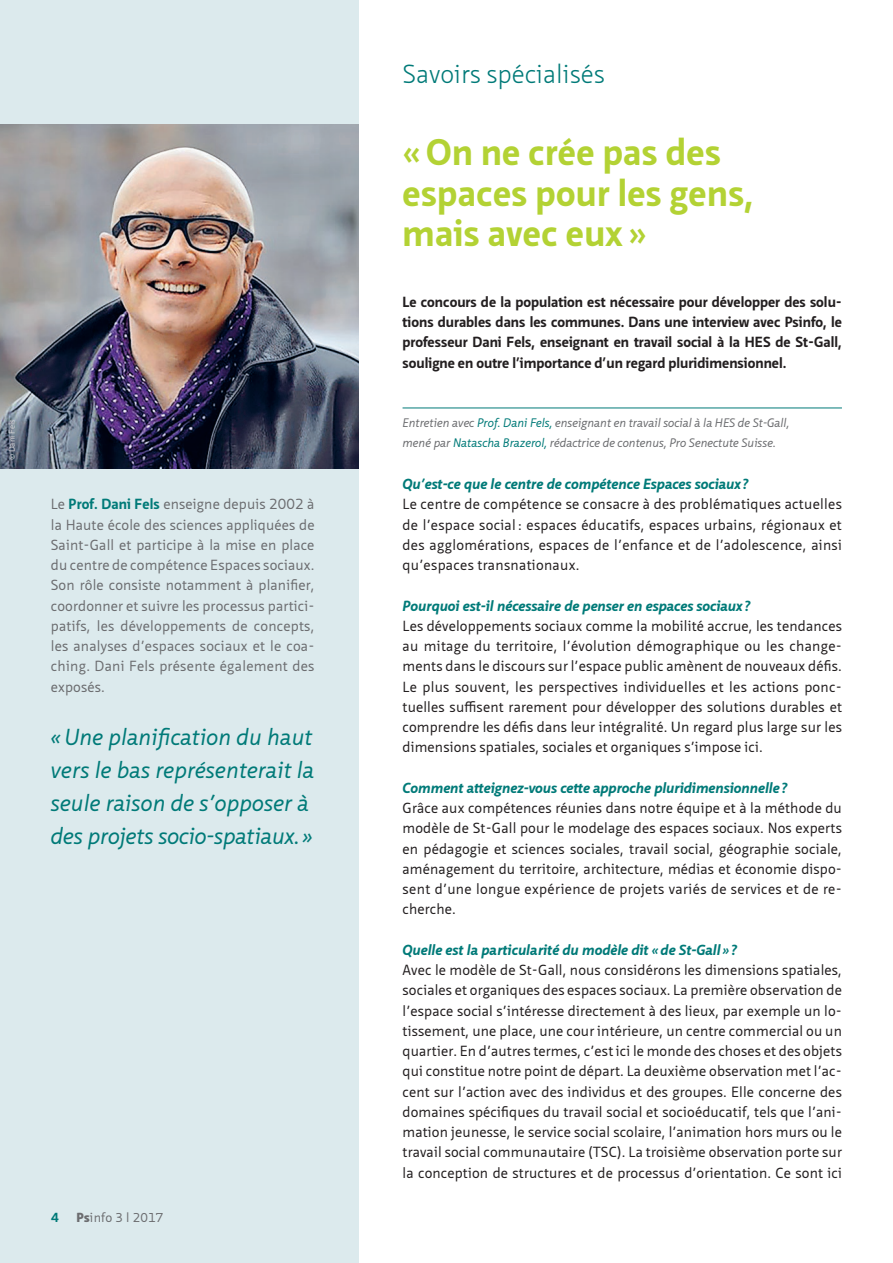
<style>
.page{position:relative;width:893px;height:1263px;background:#fff}
.page>*{position:absolute;margin:0;border:0;box-sizing:border-box;transform-origin:0 0}
.t1{font:700 36px/40.5px "Neue Sans Pro";letter-spacing:.01em;color:#b3d234}
.t2{font:300 25.5px "Neue Sans Pro";color:#007a78}
.t3{font:italic 22.5px/33px "Neue Sans Pro";letter-spacing:.005em;color:#007a78}
.t4{font:14.25px/20.2px "Neue Sans Pro";letter-spacing:.01em;color:#231f20;text-align:justify}
.t5{font:14.25px/20.2px "Neue Sans Pro";letter-spacing:.02em;color:#6c6d70;text-align:justify}
.t6{font:700 14.25px/20.2px "Neue Sans Pro";color:#231f20;text-align:justify}
.t7{font:italic 700 14.25px "Neue Sans Pro";letter-spacing:.01em;color:#007a78}
.t8{font:12.75px "Neue Sans Pro";color:#6c6d70}
.t9{font:700 12.75px "Neue Sans Pro";color:#007a78}
.t10{font:italic 12px/19.5px "Neue Sans Pro";color:#6c6d70}
.t11{font:8.25px "Neue Sans Pro";color:#d1d2d4}
.s1{font-weight:700;color:#007a78}
.s2{font-weight:900}
.s3{font-size:12.45px}
.s4{color:#007a78}
</style>
<div class="page">
<div style="left:0;top:0;width:359px;height:1263px;background:#dceaed"></div>
<img style="left:0;top:124px;width:359px;height:345px">
<hr style="left:403px;top:408px;width:439px;height:1px;background:#007a78">
<p class="t11" style="left:6px;top:460px;width:43px;rotate:-90deg">© Dani Fels</p>
<p class="t5" style="left:51px;top:494px;width:265px">Le <span class="s1">Prof. Dani Fels</span> enseigne depuis 2002 à la Haute école des sciences appliquées de Saint-Gall et participe à la mise en place du centre de compétence Espaces sociaux.<br>Son rôle consiste notamment à planifier, coordonner et suivre les processus partici&shy;patifs, les développements de concepts, les analyses d’espaces sociaux et le coa&shy;ching. Dani Fels présente également des exposés.</p>
<h3 class="t3" style="left:51px;top:720px;width:265px">«Une planification du haut vers le bas représenterait la seule raison de s’opposer à des projets socio-spatiaux.»</h3>
<p class="t9" style="left:51px;top:1209px;width:9px">4</p>
<p class="t8" style="left:77px;top:1209px;width:88px"><span class="s2">Ps</span>info <span class="s3">3</span> l <span class="s3">2017</span></p>
<h2 class="t2" style="left:402px;top:58px;width:204px">Savoirs spécialisés</h2>
<h1 class="t1" style="left:403px;top:132px;width:353px">«On ne crée pas des espaces pour les gens, mais avec eux »</h1>
<p class="t6" style="left:403px;top:291px;width:441px">Le concours de la population est nécessaire pour développer des solu&shy;tions durables dans les communes. Dans une interview avec Psinfo, le professeur Dani Fels, enseignant en travail social à la HES de St- Gall, souligne en outre l’importance d’un regard pluridimensionnel.</p>
<p class="t10" style="left:403px;top:413px;width:388px">Entretien avec <span class="s4">Prof. Dani Fels,</span> enseignant en travail social à la HES de St-Gall, mené par <span class="s4">Natascha Brazerol,</span> rédactrice de contenus, Pro Senectute Suisse.</p>
<p class="t7" style="left:403px;top:475px;width:347px">Qu’est-ce que le centre de compétence Espaces sociaux ?</p>
<p class="t4" style="left:403px;top:494px;width:441px">Le centre de compétence se consacre à des problématiques actuelles de l’espace social : espaces éducatifs, espaces urbains, régionaux et des agglomérations, espaces de l’enfance et de l’adolescence, ainsi qu’espaces transnationaux.</p>
<p class="t7" style="left:403px;top:596px;width:349px">Pourquoi est-il nécessaire de penser en espaces sociaux ?</p>
<p class="t4" style="left:403px;top:615px;width:441px">Les développements sociaux comme la mobilité accrue, les tendances au mitage du territoire, l’évolution démographique ou les change&shy;ments dans le discours sur l’espace public amènent de nouveaux défis.<br>Le plus souvent, les perspectives individuelles et les actions ponc&shy;tuelles suffisent rarement pour développer des solutions durables et comprendre les défis dans leur intégralité. Un regard plus large sur les dimensions spatiales, sociales et organiques s’impose ici.</p>
<p class="t7" style="left:403px;top:778px;width:386px">Comment atteignez-vous cette approche pluridimensionnelle ?</p>
<p class="t4" style="left:403px;top:798px;width:441px;text-align:left">Grâce aux compétences réunies dans notre équipe et à la méthode du modèle de St-Gall pour le modelage des espaces sociaux. Nos experts en pédagogie et sciences sociales, travail social, géographie sociale, aménagement du territoire, architecture, médias et économie dispo&shy;sent d’une longue expérience de projets variés de services et de re&shy;cherche.</p>
<p class="t7" style="left:403px;top:940px;width:336px">Quelle est la particularité du modèle dit « de St-Gall » ?</p>
<p class="t4" style="left:403px;top:960px;width:441px">Avec le modèle de St-Gall, nous considérons les dimensions spatiales, sociales et organiques des espaces sociaux. La première observation de l’espace social s’intéresse directement à des lieux, par exemple un lo&shy;tissement, une place, une cour intérieure, un centre commercial ou un quartier. En d’autres termes, c’est ici le monde des choses et des objets qui constitue notre point de départ. La deuxième observation met l’ac&shy;cent sur l’action avec des individus et des groupes. Elle concerne des domaines spécifiques du travail social et socioéducatif, tels que l’ani&shy;mation jeunesse, le service social scolaire, l’animation hors murs ou le travail social communautaire (TSC). La troisième observation porte sur la conception de structures et de processus d’orientation. Ce sont ici</p>
</div>
